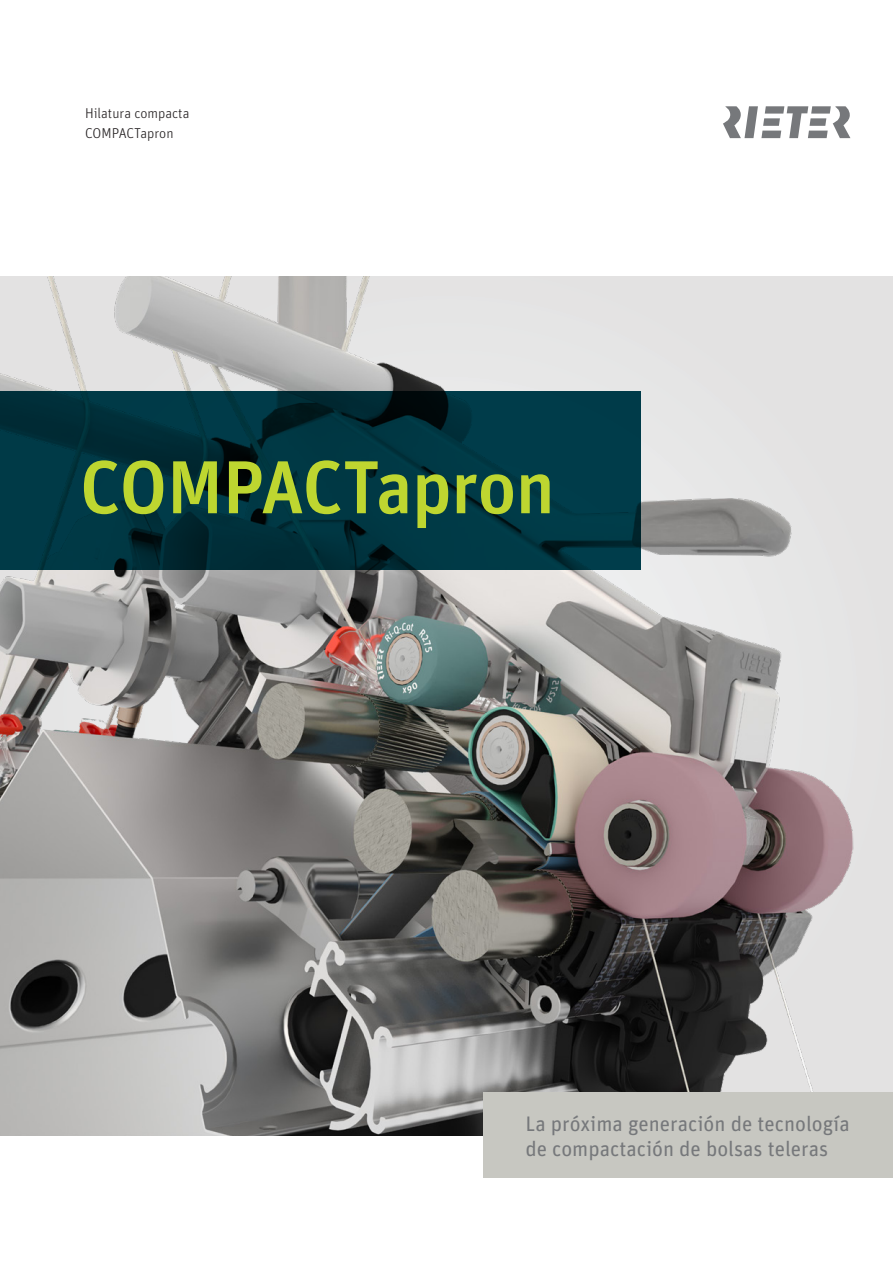
<style>
.page{position:relative;width:893px;height:1263px;background:#fff}
.page>*{position:absolute;margin:0;border:0;box-sizing:border-box;transform-origin:0 0}
.t1{font:500 75px "Unit Pro";letter-spacing:-.01em;color:#bed630}
.t2{font:21px/25.5px "Unit Pro";color:#76787b}
.t3{font:300 14.25px/20.5px "Unit Pro";color:#231f20}
</style>
<div class="page">
<svg style="left:723px;top:106px;width:127px;height:32px"></svg>
<img style="left:0;top:276px;width:893px;height:859px">
<div style="left:483px;top:1093px;width:410px;height:85px;background:#c7c7c1"></div>
<svg style="left:0;top:391px;width:641px;height:179px;fill:#003945"></svg>
<p class="t3" style="left:85px;top:102px;width:106px">Hilatura compacta<br>COMPACTapron</p>
<h1 class="t1" style="left:80px;top:431px;width:477px">COMPACTapron</h1>
<p class="t2" style="left:525px;top:1110px;width:326px">La próxima generación de tecnología de compactación de bolsas teleras</p>
</div>
